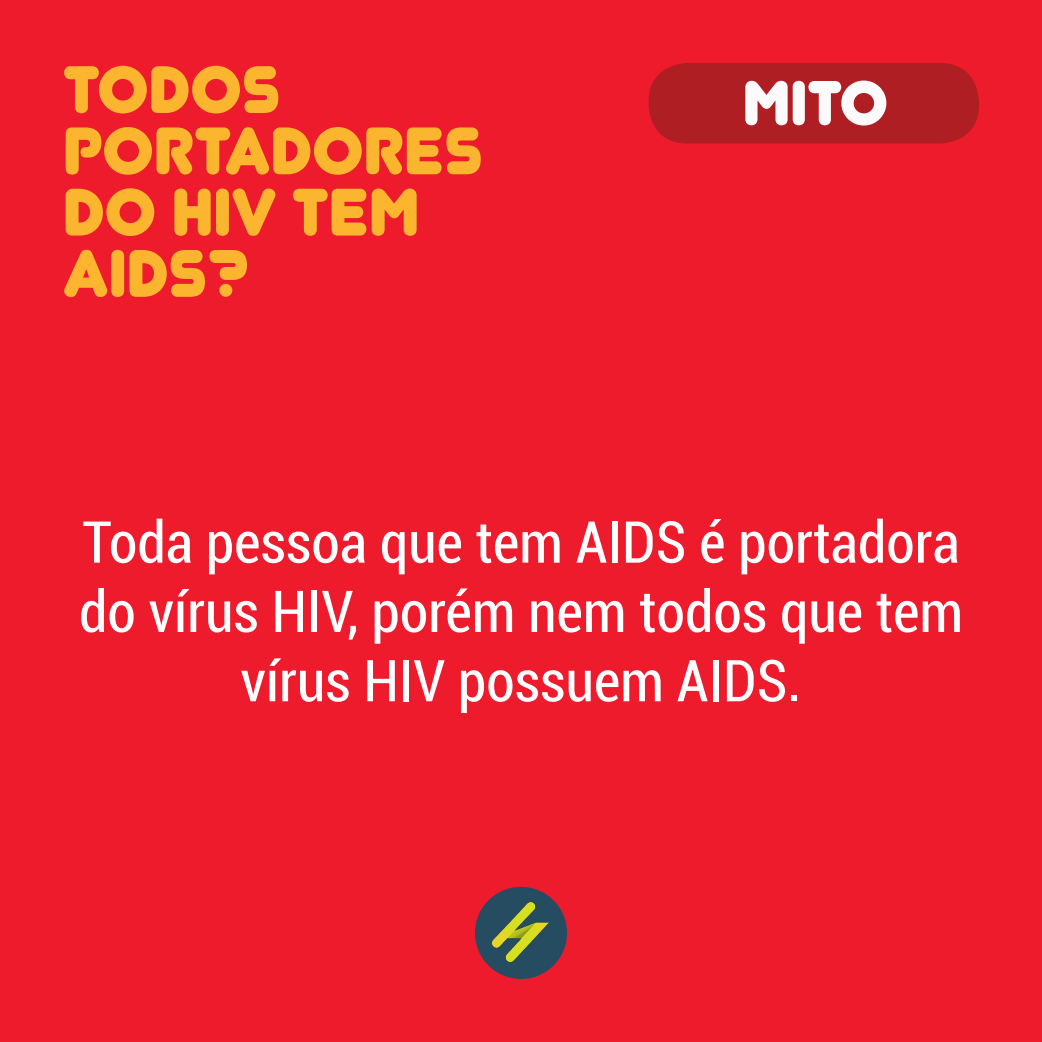
<style>
.page{position:relative;width:1042px;height:1042px;background:#ee1b2d}
.page>*{position:absolute;margin:0;border:0;box-sizing:border-box;transform-origin:0 0}
.t1{font:66.5px/61.2px "Junegull";color:#fcb52e}
.t2{font:62.65px "Junegull";color:#fcfafa}
.t3{font:condensed 57.75px/69.3px "Roboto";color:#fff;text-align:center}
</style>
<div class="page">
<div style="left:648px;top:63px;width:331px;height:81px;background:#af1e22;border-radius:39px"></div>
<div style="left:475px;top:887px;width:92px;height:92px;background:#264c61;border-radius:50%"></div>
<img style="left:485px;top:897px;width:70px;height:70px">
<p class="t1" style="left:63px;top:59px;width:421px">TODOS<br>PORTADORES<br>DO HIV TEM<br>AIDS?</p>
<p class="t2" style="left:743px;top:66px;width:147px">MITO</p>
<p class="t3" style="left:79px;top:505px;width:885px">Toda pessoa que tem AIDS é portadora do vírus HIV, porém nem todos que tem vírus HIV possuem AIDS.</p>
</div>
